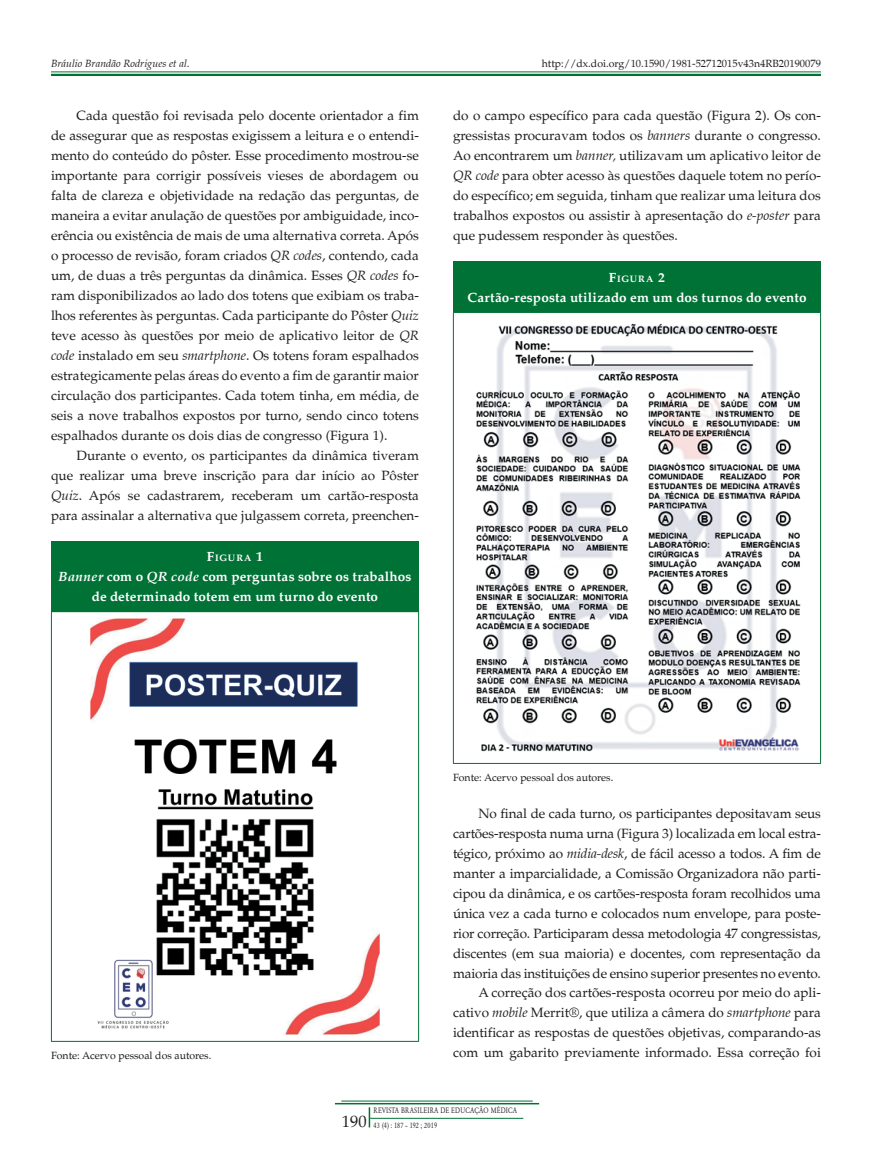
<style>
.page{position:relative;width:872px;height:1170px;background:#fff}
.page>*{position:absolute;margin:0;border:0;box-sizing:border-box;transform-origin:0 0}
.Body_text{font:13.5px/20px "Palton Roman";color:#231f20;text-align:justify}
.ABV{font:13.5px/20px "Palton Roman";letter-spacing:-.01em;color:#231f20;text-align:justify}
.O_White{font:700 13.5px/20px "Palton";letter-spacing:.01em;color:#fff;text-align:center}
.R{font:10.5px "Palton Roman";color:#231f20}
.t1{font:italic 10.5px "Palton";color:#231f20}
.O_White-2{font:700 9.45px "Palton";letter-spacing:.085em;color:#fff}
.t2{font:8.25px/15px "Garamond";letter-spacing:.03em;color:#231f20;scale:.8 1}
.s1{font-family:"Palton";font-style:italic}
.s2{font-size:13.5px}
.s3{font-style:italic}
.s4{font-family:"Palton Roman";font-size:16.5px}
</style>
<div class="page">
<hr style="left:370px;top:1117px;width:153px;height:1px;background:#007236">
<svg style="left:369px;top:1107px;width:1px;height:20px"></svg>
<hr style="left:341px;top:1100px;width:192px;height:1px;background:#007236">
<hr style="left:335px;top:1102px;width:204px;height:2px;background:#007236">
<hr style="left:51px;top:71px;width:770px;height:1px;background:#007236">
<hr style="left:51px;top:74px;width:770px;height:2px;background:#007236">
<div style="left:453px;top:261px;width:367px;height:51px;background:#007236"></div>
<hr style="left:453px;top:312px;width:368px;height:1px;background:#007236">
<hr style="left:453px;top:313px;width:1px;height:450px;background:#007236">
<hr style="left:820px;top:313px;width:1px;height:450px;background:#007236">
<hr style="left:453px;top:763px;width:368px;height:1px;background:#007236">
<img style="left:475px;top:323px;width:326px;height:429px">
<div style="left:51px;top:540px;width:367px;height:71px;background:#007236"></div>
<hr style="left:51px;top:611px;width:368px;height:1px;background:#007236">
<hr style="left:51px;top:612px;width:1px;height:428px;background:#007236">
<hr style="left:418px;top:612px;width:1px;height:428px;background:#007236">
<hr style="left:51px;top:1040px;width:368px;height:1px;background:#007236">
<img style="left:90px;top:618px;width:289px;height:416px">
<p class="t1" style="left:51px;top:58px;width:140px">Bráulio Brandão Rodrigues et al.</p>
<p class="R" style="left:542px;top:57px;width:281px">http://dx.doi.org/10.1590/1981-52712015v43n4RB20190079</p>
<p class="Body_text" style="left:51px;top:106px;width:369px;text-indent:26px">Cada questão foi revisada pelo docente orientador a fim de assegurar que as respostas exigissem a leitura e o entendi&shy;mento do conteúdo do pôster. Esse procedimento mostrou-se importante para corrigir possíveis vieses de abordagem ou falta de clareza e objetividade na redação das perguntas, de maneira a evitar anulação de questões por ambiguidade, inco&shy;erência ou existência de mais de uma alternativa correta. Após o processo de revisão, foram criados <span class="s1">QR codes</span>, contendo, cada um, de duas a três perguntas da dinâmica. Esses <span class="s1">QR codes</span> fo&shy;ram disponibilizados ao lado dos totens que exibiam os traba&shy;lhos referentes às perguntas. Cada participante do Pôster <span class="s1">Quiz </span>teve acesso às questões por meio de aplicativo leitor de <span class="s1">QR code</span> instalado em seu <span class="s1">smartphone</span>. Os totens foram espalhados estrategicamente pelas áreas do evento a fim de garantir maior circulação dos participantes. Cada totem tinha, em média, de seis a nove trabalhos expostos por turno, sendo cinco totens espalhados durante os dois dias de congresso (Figura 1).</p>
<p class="Body_text" style="left:51px;top:445px;width:369px;text-indent:26px">Durante o evento, os participantes da dinâmica tiveram que realizar uma breve inscrição para dar início ao Pôster <span class="s1">Quiz</span>. Após se cadastrarem, receberam um cartão-resposta para assinalar a alternativa que julgassem correta, preenchen-</p>
<p class="O_White-2" style="left:207px;top:552px;width:58px"><span class="s2">F</span>IGURA <span class="s2">1</span></p>
<p class="O_White" style="left:58px;top:566px;width:354px"><span class="s3">Banner</span> com o <span class="s3">QR code</span> com perguntas sobre os trabalhos de determinado totem em um turno do evento</p>
<p class="Body_text" style="left:453px;top:106px;width:369px">do o campo específico para cada questão (Figura 2). Os con&shy;gressistas procuravam todos os <span class="s1">banners</span> durante o congresso.<br>Ao encontrarem um <span class="s1">banner,</span> utilizavam um aplicativo leitor de <span class="s1">QR code</span> para obter acesso às questões daquele totem no perío&shy;do específico; em seguida, tinham que realizar uma leitura dos trabalhos expostos ou assistir à apresentação do <span class="s1">e-poster</span> para que pudessem responder às questões.</p>
<p class="O_White-2" style="left:609px;top:273px;width:58px"><span class="s2">F</span>IGURA <span class="s2">2</span></p>
<p class="O_White" style="left:467px;top:287px;width:341px">Cartão-resposta utilizado em um dos turnos do evento</p>
<p class="R" style="left:51px;top:1048px;width:162px">Fonte: Acervo pessoal dos autores.</p>
<p class="R" style="left:453px;top:771px;width:162px">Fonte: Acervo pessoal dos autores.</p>
<p class="ABV" style="left:453px;top:803px;width:369px;text-indent:26px">No final de cada turno, os participantes depositavam seus cartões-resposta numa urna (Figura 3) localizada em local estra&shy;tégico, próximo ao <span class="s1">midia-desk</span>, de fácil acesso a todos. A fim de manter a imparcialidade, a Comissão Organizadora não parti&shy;cipou da dinâmica, e os cartões-resposta foram recolhidos uma única vez a cada turno e colocados num envelope, para poste&shy;rior correção. Participaram dessa metodologia 47 congressistas, discentes (em sua maioria) e docentes, com representação da maioria das instituições de ensino superior presentes no evento.</p>
<p class="Body_text" style="left:453px;top:983px;width:369px;text-indent:26px">A correção dos cartões-resposta ocorreu por meio do apli&shy;cativo <span class="s1">mobile</span> Merrit®, que utiliza a câmera do <span class="s1">smartphone</span> para identificar as respostas de questões objetivas, comparando-as com um gabarito previamente informado. Essa correção foi</p>
<p class="t2" style="left:342px;top:1102px;width:221px;text-indent:32px">REVISTA BRASILEIRA DE EDUCAÇÃO MÉDICA<br><span class="s4">190</span> 43 (4) : 187 – 192 ; 2019</p>
</div>
